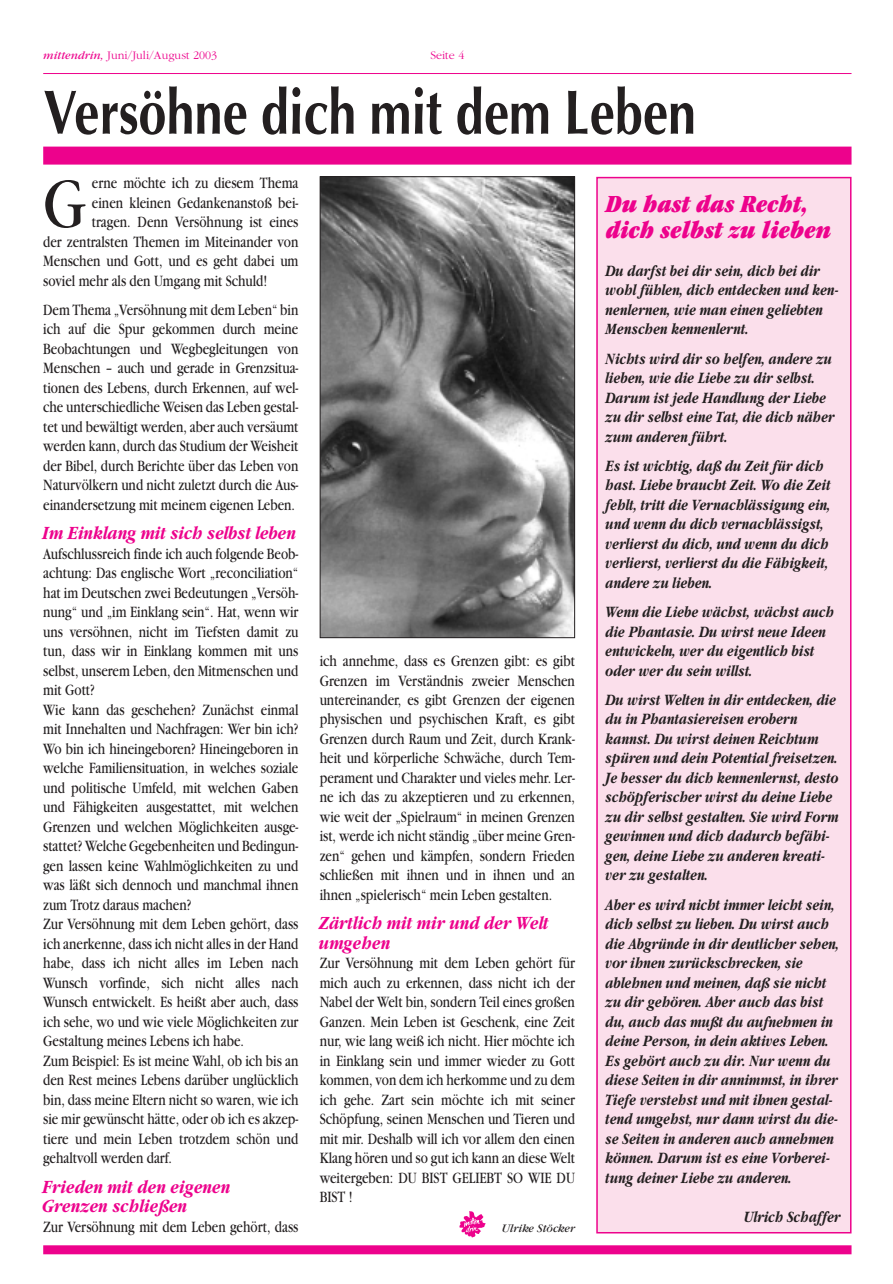
<style>
.page{position:relative;width:893px;height:1284px;background:#fff}
.page>*{position:absolute;margin:0;border:0;box-sizing:border-box;transform-origin:0 0}
.t1{font:75.15px "Garamond";color:#231f20;scale:.8 1}
.t2{font:700 63px "Optima";color:#231f20;scale:.8 1}
.t3{font:italic ultra-condensed 25.5px/25.5px "Garamond";color:#ed028c}
.t4{font:italic 700 19.5px/19.5px "Garamond";color:#ed028c;scale:.85 1}
.t5{font:16.5px/19.5px "Garamond";color:#231f20;text-align:justify;scale:.8 1}
.t6{font:italic 700 16.5px/19.5px "Garamond";color:#231f20;scale:.8 1}
.t7{font:300 12px "Garamond";color:#ed028c}
.t8{font:italic 12px "Garamond";color:#231f20}
.s1{font-weight:400;font-style:italic}
</style>
<div class="page">
<hr style="left:43px;top:73px;width:808px;height:1px;background:#ed028c">
<div style="left:43px;top:1245px;width:808px;height:9px;background:#ed028c"></div>
<div style="left:43px;top:147px;width:808px;height:18px;background:#ed028c"></div>
<svg style="left:459px;top:1211px;width:27px;height:27px"></svg>
<img style="left:322px;top:178px;width:251px;height:458px">
<div style="left:320px;top:176px;width:255px;height:462px;border:1px solid #231f20"></div>
<div style="left:597px;top:178px;width:253px;height:1055px;background:#fbdfeb"></div>
<div style="left:596px;top:177px;width:255px;height:1056px;border:2px solid #ed028c"></div>
<p class="t7" style="left:43px;top:50px;width:175px"><span class="s1">mittendrin,</span> Juni/Juli/August 2003</p>
<p class="t7" style="left:430px;top:50px;width:35px">Seite 4</p>
<h2 class="t2" style="left:43px;top:86px;width:817px">Versöhne dich mit dem Leben</h2>
<h1 class="t1" style="left:43px;top:177px;width:55px">G</h1>
<p class="t5" style="left:92px;top:175px;width:259px">erne möchte ich zu diesem Thema</p>
<p class="t5" style="left:92px;top:194px;width:259px">einen kleinen Gedankenanstoß bei-</p>
<p class="t5" style="left:92px;top:214px;width:259px">tragen. Denn Versöhnung ist eines</p>
<p class="t5" style="left:43px;top:233px;width:320px">der zentralsten Themen im Miteinander von</p>
<p class="t5" style="left:43px;top:253px;width:320px">Menschen und Gott, und es geht dabei um</p>
<p class="t5" style="left:43px;top:272px;width:282px">soviel mehr als den Umgang mit Schuld!</p>
<p class="t5" style="left:43px;top:302px;width:320px">Dem Thema „Versöhnung mit dem Leben“ bin ich auf die Spur gekommen durch meine Beobachtungen und Wegbegleitungen von Menschen – auch und gerade in Grenzsitua&shy;tionen des Lebens, durch Erkennen, auf wel&shy;che unterschiedliche Weisen das Leben gestal&shy;tet und bewältigt werden, aber auch versäumt werden kann, durch das Studium der Weisheit der Bibel, durch Berichte über das Leben von Naturvölkern und nicht zuletzt durch die Aus&shy;einandersetzung mit meinem eigenen Leben.</p>
<p class="t4" style="left:43px;top:525px;width:300px">Im Einklang mit sich selbst leben</p>
<p class="t5" style="left:43px;top:545px;width:320px;text-align:left">Aufschlussreich finde ich auch folgende Beob&shy;achtung: Das englische Wort „reconciliation“ hat im Deutschen zwei Bedeutungen „Versöh&shy;nung“ und „im Einklang sein“. Hat, wenn wir uns versöhnen, nicht im Tiefsten damit zu tun, dass wir in Einklang kommen mit uns selbst, unserem Leben, den Mitmenschen und mit Gott?<br>Wie kann das geschehen? Zunächst einmal mit Innehalten und Nachfragen: Wer bin ich?<br>Wo bin ich hineingeboren? Hineingeboren in welche Familiensituation, in welches soziale und politische Umfeld, mit welchen Gaben und Fähigkeiten ausgestattet, mit welchen Grenzen und welchen Möglichkeiten ausge&shy;stattet? Welche Gegebenheiten und Bedingun&shy;gen lassen keine Wahlmöglichkeiten zu und was läßt sich dennoch und manchmal ihnen zum Trotz daraus machen?<br>Zur Versöhnung mit dem Leben gehört, dass ich anerkenne, dass ich nicht alles in der Hand habe, dass ich nicht alles im Leben nach Wunsch vorfinde, sich nicht alles nach Wunsch entwickelt. Es heißt aber auch, dass ich sehe, wo und wie viele Möglichkeiten zur Gestaltung meines Lebens ich habe.<br>Zum Beispiel: Es ist meine Wahl, ob ich bis an den Rest meines Lebens darüber unglücklich bin, dass meine Eltern nicht so waren, wie ich sie mir gewünscht hätte, oder ob ich es akzep&shy;tiere und mein Leben trotzdem schön und gehaltvoll werden darf.</p>
<p class="t4" style="left:43px;top:1178px;width:223px">Frieden mit den eigenen<br>Grenzen schließen</p>
<p class="t5" style="left:43px;top:1218px;width:320px">Zur Versöhnung mit dem Leben gehört, dass</p>
<p class="t5" style="left:320px;top:653px;width:320px">ich annehme, dass es Grenzen gibt: es gibt Grenzen im Verständnis zweier Menschen untereinander, es gibt Grenzen der eigenen physischen und psychischen Kraft, es gibt Grenzen durch Raum und Zeit, durch Krank&shy;heit und körperliche Schwäche, durch Tem&shy;perament und Charakter und vieles mehr. Ler&shy;ne ich das zu akzeptieren und zu erkennen, wie weit der „Spielraum“ in meinen Grenzen ist, werde ich nicht ständig „über meine Gren&shy;zen“ gehen und kämpfen, sondern Frieden schließen mit ihnen und in ihnen und an ihnen „spielerisch“ mein Leben gestalten.</p>
<p class="t4" style="left:320px;top:915px;width:272px">Zärtlich mit mir und der Welt umgehen</p>
<p class="t5" style="left:320px;top:955px;width:320px">Zur Versöhnung mit dem Leben gehört für mich auch zu erkennen, dass nicht ich der Nabel der Welt bin, sondern Teil eines großen Ganzen. Mein Leben ist Geschenk, eine Zeit nur, wie lang weiß ich nicht. Hier möchte ich in Einklang sein und immer wieder zu Gott kommen, von dem ich herkomme und zu dem ich gehe. Zart sein möchte ich mit seiner Schöpfung, seinen Menschen und Tieren und mit mir. Deshalb will ich vor allem den einen Klang hören und so gut ich kann an diese Welt weitergeben: DU BIST GELIEBT SO WIE DU BIST !</p>
<p class="t8" style="left:501px;top:1224px;width:75px">Ulrike Stöcker</p>
<h3 class="t3" style="left:606px;top:194px;width:226px">Du hast das Recht, dich selbst zu lieben</h3>
<p class="t6" style="left:606px;top:263px;width:293px">Du darfst bei dir sein, dich bei dir wohl fühlen, dich entdecken und ken&shy;nenlernen, wie man einen geliebten<br>Menschen kennenlernt.</p>
<p class="t6" style="left:606px;top:350px;width:288px">Nichts wird dir so helfen, andere zu lieben, wie die Liebe zu dir selbst.<br>Darum ist jede Handlung der Liebe zu dir selbst eine Tat, die dich näher zum anderen führt.</p>
<p class="t6" style="left:606px;top:458px;width:283px">Es ist wichtig, daß du Zeit für dich hast. Liebe braucht Zeit. Wo die Zeit fehlt, tritt die Vernachlässigung ein, und wenn du dich vernachlässigst, verlierst du dich, und wenn du dich verlierst, verlierst du die Fähigkeit, andere zu lieben.</p>
<p class="t6" style="left:606px;top:604px;width:287px">Wenn die Liebe wächst, wächst auch die Phantasie. Du wirst neue Ideen entwickeln, wer du eigentlich bist oder wer du sein willst.</p>
<p class="t6" style="left:606px;top:692px;width:293px">Du wirst Welten in dir entdecken, die du in Phantasiereisen erobern kannst. Du wirst deinen Reichtum spüren und dein Potential freisetzen.<br>Je besser du dich kennenlernst, desto schöpferischer wirst du deine Liebe zu dir selbst gestalten. Sie wird Form gewinnen und dich dadurch befähi&shy;gen, deine Liebe zu anderen kreati&shy;ver zu gestalten.</p>
<p class="t6" style="left:606px;top:896px;width:294px">Aber es wird nicht immer leicht sein, dich selbst zu lieben. Du wirst auch die Abgründe in dir deutlicher sehen, vor ihnen zurückschrecken, sie ablehnen und meinen, daß sie nicht zu dir gehören. Aber auch das bist du, auch das mußt du aufnehmen in deine Person, in dein aktives Leben.<br>Es gehört auch zu dir. Nur wenn du diese Seiten in dir annimmst, in ihrer Tiefe verstehst und mit ihnen gestal&shy;tend umgehst, nur dann wirst du die&shy;se Seiten in anderen auch annehmen können. Darum ist es eine Vorberei&shy;tung deiner Liebe zu anderen.</p>
<p class="t6" style="left:744px;top:1208px;width:122px">Ulrich Schaffer</p>
</div>
